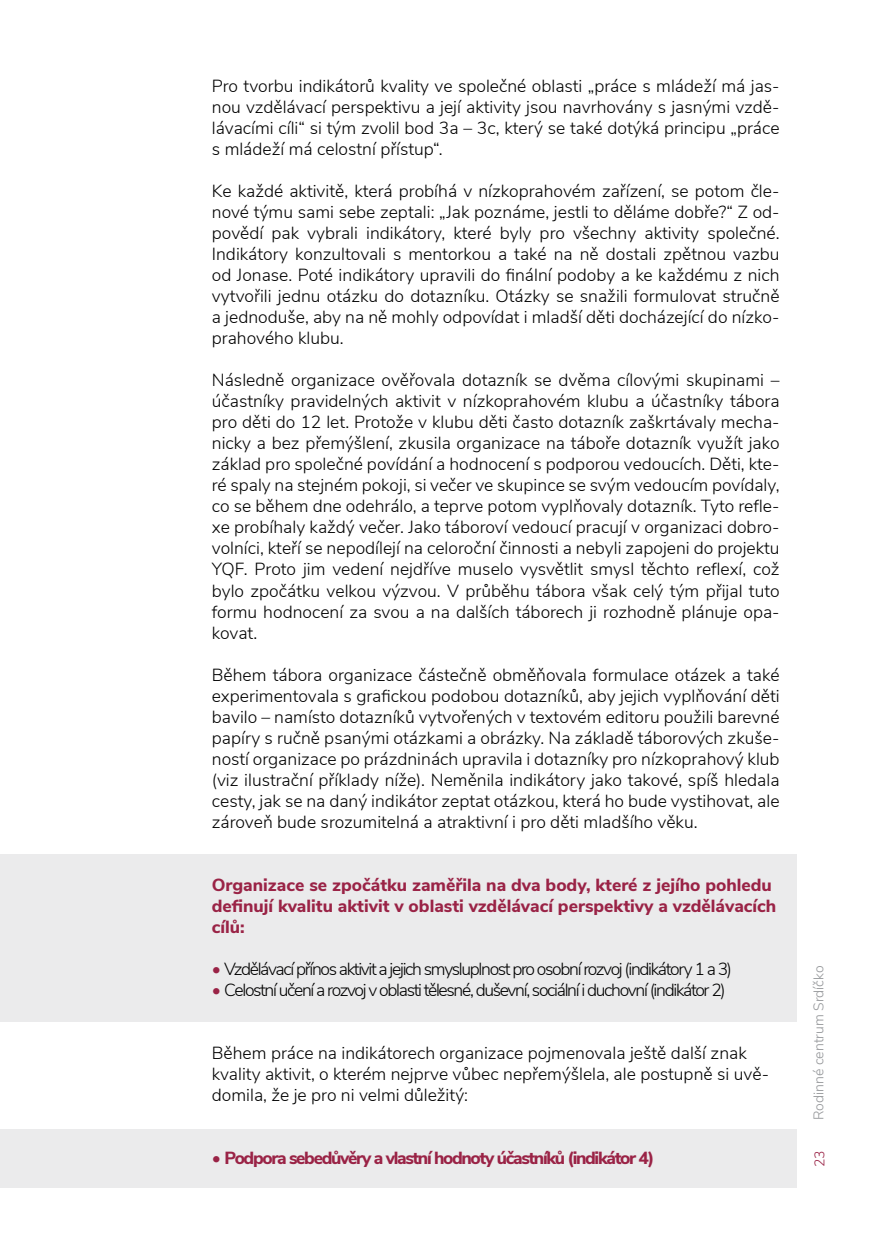
<style>
.page{position:relative;width:874px;height:1241px;background:#fff}
.page>*{position:absolute;margin:0;border:0;box-sizing:border-box;transform-origin:0 0}
.t1{font:300 17.5px/21px "Nunito Sans";color:#000;text-align:justify}
.t2{font:300 17.5px "Nunito Sans";letter-spacing:-.075em;color:#000}
.t3{font:800 17.5px/21px "Nunito Sans";color:#9a2346}
.t4{font:800 17.5px "Nunito Sans";letter-spacing:-.075em;color:#9a2346}
.t5{font:300 14px "Nunito Sans";color:#939598}
.t6{font:300 14px "Nunito Sans";color:#9a2346}
.s1{color:#9a2346}
</style>
<div class="page">
<div style="left:0;top:1128px;width:796px;height:59px;background:#ebebec"></div>
<div style="left:0;top:853px;width:796px;height:168px;background:#ebebec"></div>
<p class="t1" style="left:212px;top:74px;width:569px">Pro tvorbu indikátorů kvality ve společné oblasti „práce s mládeží má jas&shy;nou vzdělávací perspektivu a její aktivity jsou navrhovány s jasnými vzdě&shy;lávacími cíli“ si tým zvolil bod 3a – 3c, který se také dotýká principu „práce s mládeží má celostní přístup“.</p>
<p class="t1" style="left:212px;top:179px;width:569px">Ke každé aktivitě, která probíhá v nízkoprahovém zařízení, se potom čle&shy;nové týmu sami sebe zeptali: „Jak poznáme, jestli to děláme dobře?“ Z od&shy;povědí pak vybrali indikátory, které byly pro všechny aktivity společné.<br>Indikátory konzultovali s mentorkou a také na ně dostali zpětnou vazbu od Jonase. Poté indikátory upravili do finální podoby a ke každému z nich vytvořili jednu otázku do dotazníku. Otázky se snažili formulovat stručně a jednoduše, aby na ně mohly odpovídat i mladší děti docházející do nízko&shy;prahového klubu.</p>
<p class="t1" style="left:212px;top:368px;width:569px">Následně organizace ověřovala dotazník se dvěma cílovými skupinami – účastníky pravidelných aktivit v nízkoprahovém klubu a účastníky tábora pro děti do 12 let. Protože v klubu děti často dotazník zaškrtávaly mecha&shy;nicky a bez přemýšlení, zkusila organizace na táboře dotazník využít jako základ pro společné povídání a hodnocení s podporou vedoucích. Děti, kte&shy;ré spaly na stejném pokoji, si večer ve skupince se svým vedoucím povídaly, co se během dne odehrálo, a teprve potom vyplňovaly dotazník. Tyto refle&shy;xe probíhaly každý večer. Jako táboroví vedoucí pracují v organizaci dobro&shy;volníci, kteří se nepodílejí na celoroční činnosti a nebyli zapojeni do projektu YQF. Proto jim vedení nejdříve muselo vysvětlit smysl těchto reflexí, což bylo zpočátku velkou výzvou. V průběhu tábora však celý tým přijal tuto formu hodnocení za svou a na dalších táborech ji rozhodně plánuje opa&shy;kovat.</p>
<p class="t1" style="left:212px;top:662px;width:569px">Během tábora organizace částečně obměňovala formulace otázek a také experimentovala s grafickou podobou dotazníků, aby jejich vyplňování děti bavilo – namísto dotazníků vytvořených v textovém editoru použili barevné papíry s ručně psanými otázkami a obrázky. Na základě táborových zkuše&shy;ností organizace po prázdninách upravila i dotazníky pro nízkoprahový klub (viz ilustrační příklady níže). Neměnila indikátory jako takové, spíš hledala cesty, jak se na daný indikátor zeptat otázkou, která ho bude vystihovat, ale zároveň bude srozumitelná a atraktivní i pro děti mladšího věku.</p>
<p class="t3" style="left:212px;top:873px;width:565px">Organizace se zpočátku zaměřila na dva body, které z jejího pohledu definují kvalitu aktivit v oblasti vzdělávací perspektivy a vzdělávacích cílů:</p>
<p class="t2" style="left:212px;top:955px;width:521px"><span class="s1">•</span> Vzdělávací přínos aktivit a jejich smysluplnost pro osobní rozvoj (indikátory 1 a 3)</p>
<p class="t2" style="left:212px;top:976px;width:515px"><span class="s1">•</span> Celostní učení a rozvoj v oblasti tělesné, duševní, sociální i duchovní (indikátor 2)</p>
<p class="t1" style="left:212px;top:1040px;width:558px;text-align:left">Během práce na indikátorech organizace pojmenovala ještě další znak kvality aktivit, o kterém nejprve vůbec nepřemýšlela, ale postupně si uvě&shy;domila, že je pro ni velmi důležitý:</p>
<p class="t4" style="left:212px;top:1144px;width:443px">• Podpora sebedůvěry a vlastní hodnoty účastníků (indikátor 4)</p>
<p class="t5" style="left:808px;top:1119px;width:156px;rotate:-90deg">Rodinné centrum Srdíčko</p>
<p class="t6" style="left:808px;top:1167px;width:18px;rotate:-90deg">23</p>
</div>
